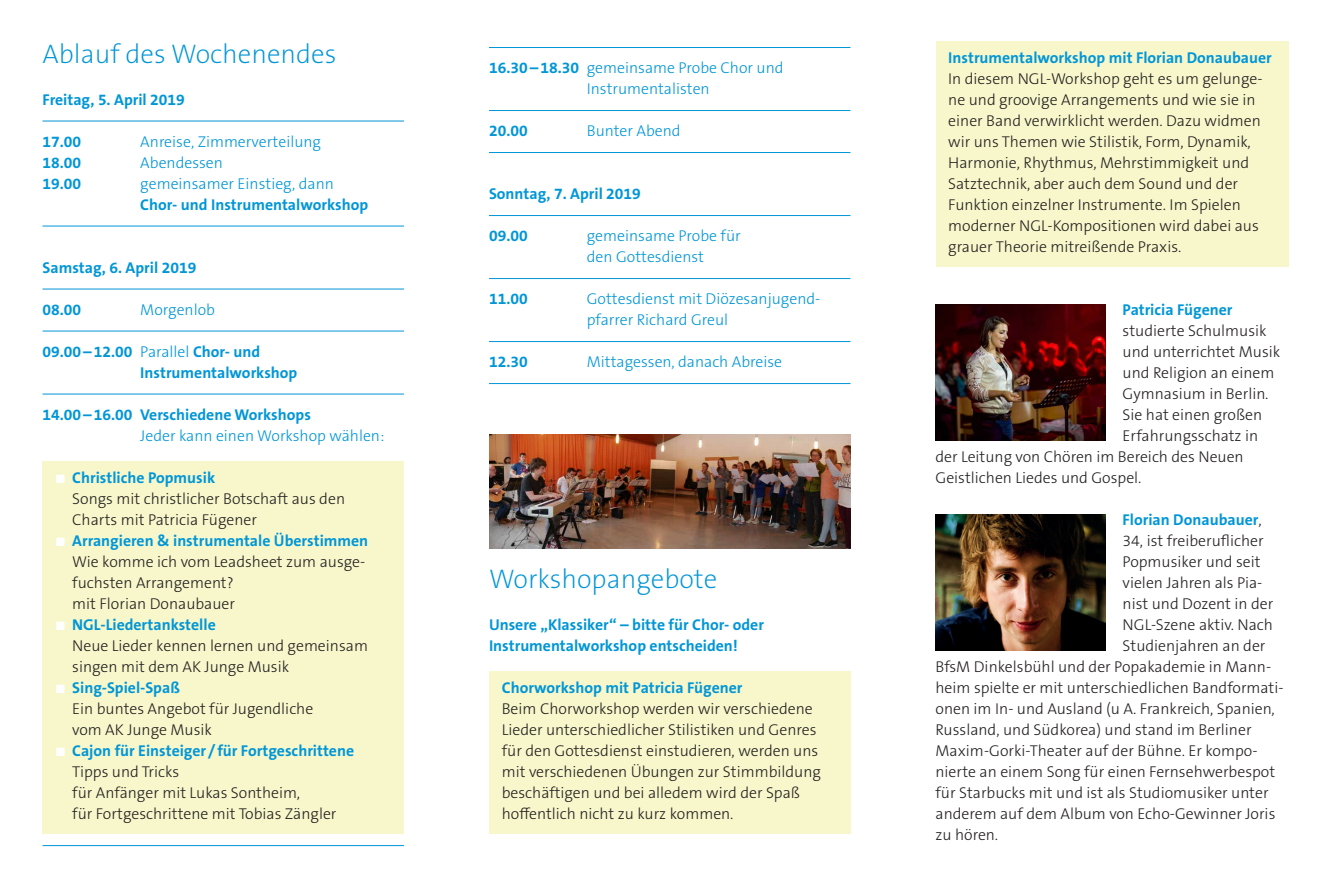
<style>
.page{position:relative;width:1331px;height:893px;background:#fff}
.page>*{position:absolute;margin:0;border:0;box-sizing:border-box;transform-origin:0 0}
.t1{font:200 27px "The Sans B W2";color:#0196d7}
.t2{font:300 15.75px/21px "The Sans B W3";color:#231f20}
.t3{font:700 15.75px/21px "The Sans B W7";color:#0196d7}
.t4{font:300 15.75px/21px "The Sans B W3";color:#0196d7}
.s1{font-family:"The Sans B W3";font-weight:300}
.s2{font-family:"Arial";font-weight:400;font-size:18px;color:#fff}
.s3{font-family:"The Sans B W7";font-weight:700}
.s4{font-family:"The Sans B W3";font-weight:300;color:#231f20}
</style>
<div class="page">
<hr style="left:489px;top:47px;width:361px;height:1px;background:#0196d7">
<hr style="left:489px;top:110px;width:361px;height:1px;background:#0196d7">
<hr style="left:489px;top:152px;width:361px;height:1px;background:#0196d7">
<hr style="left:489px;top:215px;width:361px;height:1px;background:#0196d7">
<hr style="left:489px;top:278px;width:361px;height:1px;background:#0196d7">
<hr style="left:489px;top:341px;width:361px;height:1px;background:#0196d7">
<hr style="left:489px;top:383px;width:361px;height:1px;background:#0196d7">
<div style="left:489px;top:671px;width:361px;height:36px;background:#f7f7cb"></div>
<div style="left:489px;top:692px;width:361px;height:141px;background:#f7f7cb"></div>
<hr style="left:43px;top:121px;width:361px;height:1px;background:#0196d7">
<hr style="left:43px;top:226px;width:361px;height:1px;background:#0196d7">
<hr style="left:43px;top:289px;width:361px;height:1px;background:#0196d7">
<hr style="left:43px;top:331px;width:361px;height:1px;background:#0196d7">
<hr style="left:43px;top:394px;width:361px;height:1px;background:#0196d7">
<div style="left:43px;top:461px;width:361px;height:78px;background:#f7f7cb"></div>
<div style="left:43px;top:524px;width:361px;height:99px;background:#f7f7cb"></div>
<div style="left:43px;top:608px;width:361px;height:78px;background:#f7f7cb"></div>
<div style="left:43px;top:671px;width:361px;height:78px;background:#f7f7cb"></div>
<div style="left:43px;top:734px;width:361px;height:99px;background:#f7f7cb"></div>
<hr style="left:43px;top:845px;width:361px;height:1px;background:#0196d7">
<div style="left:935px;top:41px;width:353px;height:36px;background:#f7f7cb"></div>
<div style="left:935px;top:62px;width:353px;height:204px;background:#f7f7cb"></div>
<img style="left:935px;top:304px;width:171px;height:137px">
<img style="left:935px;top:514px;width:171px;height:137px">
<img style="left:489px;top:434px;width:361px;height:114px">
<h1 class="t1" style="left:43px;top:36px;width:295px">Ablauf des Wochenendes</h1>
<p class="t3" style="left:43px;top:89px;width:144px">Freitag, 5. April 2019</p>
<p class="t3" style="left:43px;top:131px;width:40px">17.00</p>
<p class="t4" style="left:140px;top:131px;width:182px">Anreise, Zimmerverteilung</p>
<p class="t3" style="left:43px;top:152px;width:40px">18.00</p>
<p class="t4" style="left:140px;top:152px;width:84px">Abendessen</p>
<p class="t3" style="left:43px;top:173px;width:40px">19.00</p>
<p class="t4" style="left:140px;top:173px;width:195px">gemeinsamer Einstieg, dann</p>
<p class="t3" style="left:140px;top:194px;width:229px">Chor- und Instrumentalworkshop</p>
<p class="t3" style="left:43px;top:257px;width:155px">Samstag, 6. April 2019</p>
<p class="t3" style="left:43px;top:299px;width:40px">08.00</p>
<p class="t4" style="left:140px;top:299px;width:76px">Morgenlob</p>
<p class="t3" style="left:140px;top:341px;width:159px;text-indent:-98px">09.00–12.00 <span class="s1">Parallel</span> Chor- und<br>Instrumentalworkshop</p>
<p class="t3" style="left:43px;top:404px;width:270px">14.00–16.00 Verschiedene Workshops</p>
<p class="t4" style="left:140px;top:425px;width:246px">Jeder kann einen Workshop wählen:</p>
<p class="t3" style="left:55px;top:467px;width:161px"><span class="s2">■</span> Christliche Popmusik</p>
<p class="t2" style="left:72px;top:488px;width:274px">Songs mit christlicher Botschaft aus den<br>Charts mit Patricia Fügener</p>
<p class="t3" style="left:55px;top:530px;width:314px"><span class="s2">■</span> Arrangieren &amp; instrumentale Überstimmen</p>
<p class="t2" style="left:72px;top:551px;width:295px">Wie komme ich vom Leadsheet zum ausge&shy;fuchsten Arrangement?<br>mit Florian Donaubauer</p>
<p class="t3" style="left:55px;top:614px;width:162px"><span class="s2">■</span> NGL-Liedertankstelle</p>
<p class="t2" style="left:72px;top:635px;width:297px">Neue Lieder kennen lernen und gemeinsam singen mit dem AK Junge Musik</p>
<p class="t3" style="left:55px;top:677px;width:126px"><span class="s2">■</span> Sing-Spiel-Spaß</p>
<p class="t2" style="left:72px;top:698px;width:243px">Ein buntes Angebot für Jugendliche vom AK Junge Musik</p>
<p class="t3" style="left:55px;top:740px;width:300px"><span class="s2">■</span> Cajon für Einsteiger / für Fortgeschrittene</p>
<p class="t2" style="left:72px;top:761px;width:266px">Tipps und Tricks<br>für Anfänger mit Lukas Sontheim,<br>für Fortgeschrittene mit Tobias Zängler</p>
<p class="t4" style="left:587px;top:58px;width:198px;text-indent:-98px"><span class="s3">16.30–18.30</span> gemeinsame Probe Chor und<br>Instrumentalisten</p>
<p class="t3" style="left:489px;top:121px;width:40px">20.00</p>
<p class="t4" style="left:587px;top:121px;width:95px">Bunter Abend</p>
<p class="t3" style="left:489px;top:184px;width:153px">Sonntag, 7. April 2019</p>
<p class="t3" style="left:489px;top:226px;width:40px">09.00</p>
<p class="t4" style="left:587px;top:226px;width:155px">gemeinsame Probe für den Gottesdienst</p>
<p class="t3" style="left:489px;top:289px;width:40px">11.00</p>
<p class="t4" style="left:587px;top:289px;width:235px">Gottesdienst mit Diözesanjugend&shy;pfarrer Richard Greul</p>
<p class="t3" style="left:489px;top:352px;width:40px">12.30</p>
<p class="t4" style="left:587px;top:352px;width:197px">Mittagessen, danach Abreise</p>
<h1 class="t1" style="left:489px;top:561px;width:230px">Workshopangebote</h1>
<p class="t3" style="left:489px;top:614px;width:276px">Unsere „Klassiker“ – bitte für Chor- oder<br>Instrumentalworkshop entscheiden!</p>
<p class="t3" style="left:502px;top:677px;width:242px">Chorworkshop mit Patricia Fügener</p>
<p class="t2" style="left:502px;top:698px;width:321px">Beim Chorworkshop werden wir verschiedene Lieder unterschiedlicher Stilistiken und Genres für den Gottesdienst einstudieren, werden uns mit verschiedenen Übungen zur Stimmbildung beschäftigen und bei alledem wird der Spaß hoffentlich nicht zu kurz kommen.</p>
<p class="t3" style="left:948px;top:47px;width:325px">Instrumentalworkshop mit Florian Donaubauer</p>
<p class="t2" style="left:948px;top:68px;width:316px">In diesem NGL-Workshop geht es um gelunge&shy;ne und groovige Arrangements und wie sie in einer Band verwirklicht werden. Dazu widmen wir uns Themen wie Stilistik, Form, Dynamik, Harmonie, Rhythmus, Mehrstimmigkeit und Satztechnik, aber auch dem Sound und der Funktion einzelner Instrumente. Im Spielen moderner NGL-Kompositionen wird dabei aus grauer Theorie mitreißende Praxis.</p>
<p class="t3" style="left:1123px;top:299px;width:111px">Patricia Fügener</p>
<p class="t2" style="left:1123px;top:320px;width:145px">studierte Schulmusik</p>
<p class="t2" style="left:1123px;top:341px;width:159px">und unterrichtet Musik</p>
<p class="t2" style="left:1123px;top:362px;width:153px">und Religion an einem</p>
<p class="t2" style="left:1123px;top:383px;width:147px">Gymnasium in Berlin.</p>
<p class="t2" style="left:1123px;top:404px;width:141px">Sie hat einen großen</p>
<p class="t2" style="left:1123px;top:425px;width:137px">Erfahrungsschatz in</p>
<p class="t2" style="left:935px;top:446px;width:310px">der Leitung von Chören im Bereich des Neuen</p>
<p class="t2" style="left:935px;top:467px;width:208px">Geistlichen Liedes und Gospel.</p>
<p class="t3" style="left:1123px;top:509px;width:141px">Florian Donaubauer<span class="s4">,</span></p>
<p class="t2" style="left:1123px;top:530px;width:143px">34, ist freiberuflicher</p>
<p class="t2" style="left:1123px;top:551px;width:140px">Popmusiker und seit</p>
<p class="t2" style="left:1123px;top:572px;width:141px">vielen Jahren als Pia-</p>
<p class="t2" style="left:1123px;top:593px;width:152px">nist und Dozent in der</p>
<p class="t2" style="left:1123px;top:614px;width:152px">NGL-Szene aktiv. Nach</p>
<p class="t2" style="left:1123px;top:635px;width:144px">Studienjahren an der</p>
<p class="t2" style="left:935px;top:656px;width:337px">BfsM Dinkelsbühl und der Popakademie in Mann-</p>
<p class="t2" style="left:935px;top:677px;width:349px">heim spielte er mit unterschiedlichen Bandformati-</p>
<p class="t2" style="left:935px;top:698px;width:341px">onen im In- und Ausland (u A. Frankreich, Spanien,</p>
<p class="t2" style="left:935px;top:719px;width:318px">Russland, und Südkorea) und stand im Berliner</p>
<p class="t2" style="left:935px;top:740px;width:324px">Maxim-Gorki-Theater auf der Bühne. Er kompo-</p>
<p class="t2" style="left:935px;top:761px;width:341px">nierte an einem Song für einen Fernsehwerbespot</p>
<p class="t2" style="left:935px;top:782px;width:335px">für Starbucks mit und ist als Studiomusiker unter</p>
<p class="t2" style="left:935px;top:803px;width:341px">anderem auf dem Album von Echo-Gewinner Joris</p>
<p class="t2" style="left:935px;top:824px;width:64px">zu hören.</p>
</div>
